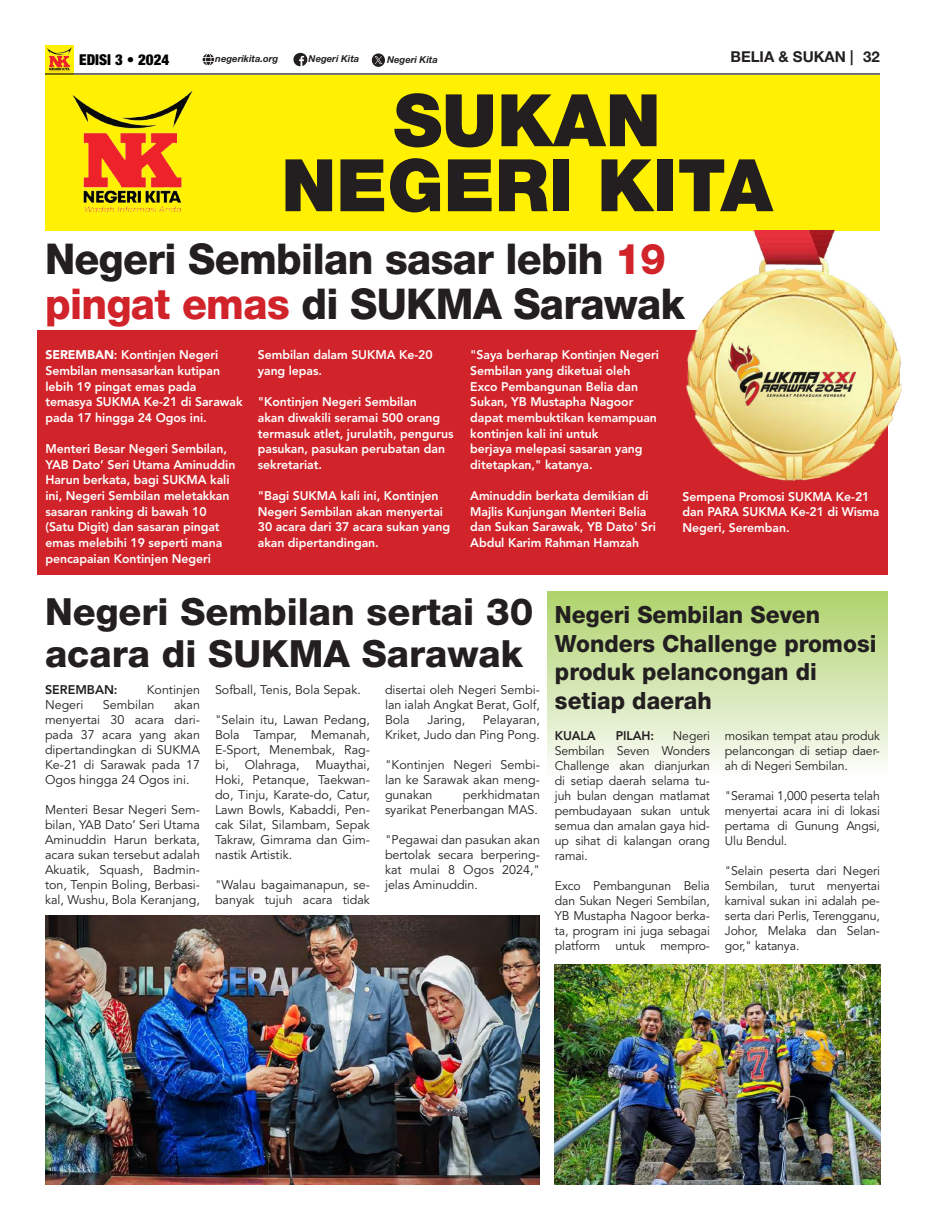
<style>
.page{position:relative;width:925px;height:1230px;background:#fff}
.page>*{position:absolute;margin:0;border:0;box-sizing:border-box;transform-origin:0 0}
.t1{font:900 72.5px "Helvetica Neue LT Pro";color:#231f20}
.t2{font:800 42.5px/45px "Helvetica Neue LT Pro";letter-spacing:-.015em;color:#231f20;scale:.96 1}
.t3{font:800 37.5px/42.5px "Helvetica Neue LT Pro";color:#231f20}
.t4{font:800 23.75px/28.8px "Helvetica Neue LT Pro";color:#231f20;scale:.96 1}
.t5{font:700 15px "Helvetica Neue LT Pro";color:#231f20}
.t6{font:900 condensed 15px "Helvetica Neue LT Pro";color:#000}
.t7{font:12.5px/15px "Avenir";color:#231f20;text-align:justify}
.t8{font:800 12.5px/15.6px "Avenir";letter-spacing:-.005em;color:#fff}
.t9{font:800 12.5px "Avenir";letter-spacing:-.01em;color:#231f20}
.t10{font:italic 700 9.5px "Helvetica Neue LT Pro";color:#231f20}
.s1{color:#d1232a}
.s2{font-weight:900}
</style>
<div class="page">
<hr style="left:45px;top:73px;width:835px;height:2px;background:#231f20">
<svg style="left:293px;top:53px;width:14px;height:13px"></svg>
<svg style="left:372px;top:53px;width:13px;height:14px"></svg>
<svg style="left:203px;top:54px;width:11px;height:11px"></svg>
<img style="left:45px;top:45px;width:28px;height:29px">
<div style="left:45px;top:75px;width:835px;height:155px;background:#fff101"></div>
<div style="left:37px;top:330px;width:851px;height:245px;background:#d1232a"></div>
<div style="left:547px;top:592px;width:341px;height:183px;background:linear-gradient(to bottom,#aed26a,#fbfcfa)"></div>
<img style="left:72px;top:90px;width:121px;height:123px">
<img style="left:45px;top:916px;width:495px;height:269px">
<img style="left:555px;top:964px;width:325px;height:221px">
<img style="left:685px;top:230px;width:216px;height:250px">
<img style="left:728px;top:343px;width:128px;height:62px">
<p class="t6" style="left:79px;top:50px;width:92px">EDISI 3 • 2024</p>
<p class="t10" style="left:215px;top:53px;width:64px">negerikita.org</p>
<p class="t10" style="left:309px;top:53px;width:52px">Negeri Kita</p>
<p class="t10" style="left:387px;top:54px;width:52px">Negeri Kita</p>
<p class="t5" style="left:730px;top:48px;width:125px">BELIA &amp; SUKAN |</p>
<p class="t5" style="left:863px;top:48px;width:18px">32</p>
<h1 class="t1" style="left:393px;top:77px;width:269px">SUKAN</h1>
<h1 class="t1" style="left:281px;top:142px;width:493px">NEGERI KITA</h1>
<h2 class="t2" style="left:45px;top:236px;width:668px">Negeri Sembilan sasar lebih <span class="s1">19 pingat emas</span> di SUKMA Sarawak</h2>
<p class="t8" style="left:45px;top:348px;width:199px"><span class="s2">SEREMBAN</span>: Kontinjen Negeri<br>Sembilan mensasarkan kutipan lebih 19 pingat emas pada temasya SUKMA Ke-21 di Sarawak pada 17 hingga 24 Ogos ini.</p>
<p class="t8" style="left:45px;top:441px;width:191px">Menteri Besar Negeri Sembilan,<br>YAB Dato’ Seri Utama Aminuddin<br>Harun berkata, bagi SUKMA kali ini, Negeri Sembilan meletakkan sasaran ranking di bawah 10 (Satu Digit) dan sasaran pingat emas melebihi 19 seperti mana pencapaian Kontinjen Negeri</p>
<p class="t8" style="left:258px;top:348px;width:176px">Sembilan dalam SUKMA Ke-20 yang lepas.</p>
<p class="t8" style="left:258px;top:395px;width:197px">"Kontinjen Negeri Sembilan<br>akan diwakili seramai 500 orang termasuk atlet, jurulatih, pengurus pasukan, pasukan perubatan dan sekretariat.</p>
<p class="t8" style="left:258px;top:488px;width:194px">"Bagi SUKMA kali ini, Kontinjen<br>Negeri Sembilan akan menyertai<br>30 acara dari 37 acara sukan yang akan dipertandingan.</p>
<p class="t8" style="left:470px;top:348px;width:190px">"Saya berharap Kontinjen Negeri<br>Sembilan yang diketuai oleh<br>Exco Pembangunan Belia dan<br>Sukan, YB Mustapha Nagoor dapat membuktikan kemampuan kontinjen kali ini untuk<br>berjaya melepasi sasaran yang ditetapkan," katanya.</p>
<p class="t8" style="left:470px;top:488px;width:187px">Aminuddin berkata demikian di<br>Majlis Kunjungan Menteri Belia dan Sukan Sarawak, YB Dato' Sri<br>Abdul Karim Rahman Hamzah</p>
<p class="t8" style="left:682px;top:489px;width:198px">Sempena Promosi SUKMA Ke-21 dan PARA SUKMA Ke-21 di Wisma<br>Negeri, Seremban.</p>
<h3 class="t3" style="left:45px;top:590px;width:490px">Negeri Sembilan sertai 30 acara di SUKMA Sarawak</h3>
<h3 class="t4" style="left:555px;top:600px;width:336px">Negeri Sembilan Seven<br>Wonders Challenge promosi produk pelancongan di setiap daerah</h3>
<p class="t7" style="left:215px;top:682px;width:147px">Sofball, Tenis, Bola Sepak.</p>
<p class="t7" style="left:215px;top:712px;width:156px">"Selain itu, Lawan Pedang, Bola Tampar, Memanah, E-Sport, Menembak, Rag&shy;bi, Olahraga, Muaythai, Hoki, Petanque, Taekwan&shy;do, Tinju, Karate-do, Catur, Lawn Bowls, Kabaddi, Pen&shy;cak Silat, Silambam, Sepak Takraw, Gimrama dan Gim&shy;nastik Artistik.</p>
<p class="t7" style="left:215px;top:877px;width:156px">"Walau bagaimanapun, se&shy;banyak tujuh acara tidak</p>
<p class="t7" style="left:385px;top:682px;width:156px">disertai oleh Negeri Sembi&shy;lan ialah Angkat Berat, Golf, Bola</p>
<p class="t9" style="left:45px;top:680px;width:74px">SEREMBAN:</p>
<p class="t7" style="left:147px;top:682px;width:55px">Kontinjen</p>
<p class="t7" style="left:45px;top:697px;width:40px">Negeri</p>
<p class="t7" style="left:103px;top:697px;width:53px">Sembilan</p>
<p class="t7" style="left:45px;top:697px;width:156px;text-indent:129px">akan menyertai 30 acara dari&shy;pada 37 acara yang akan dipertandingkan di SUKMA Ke-21 di Sarawak pada 17<br>Ogos hingga 24 Ogos ini.</p>
<p class="t7" style="left:45px;top:802px;width:156px">Menteri Besar Negeri Sem&shy;bilan, YAB Dato’ Seri Utama Aminuddin Harun berkata, acara sukan tersebut adalah Akuatik, Squash, Badmin&shy;ton, Tenpin Boling, Berbasi&shy;kal, Wushu, Bola Keranjang,</p>
<p class="t7" style="left:385px;top:712px;width:156px;text-align:right">Pelayaran,<br>Kriket, Judo dan Ping Pong.</p>
<p class="t7" style="left:385px;top:757px;width:156px">"Kontinjen Negeri Sembi&shy;lan ke Sarawak akan meng&shy;gunakan</p>
<p class="t7" style="left:427px;top:712px;width:39px">Jaring,</p>
<p class="t7" style="left:725px;top:729px;width:157px">mosikan tempat atau produk pelancongan di setiap daer&shy;ah di Negeri Sembilan.</p>
<p class="t7" style="left:725px;top:789px;width:157px">"Seramai 1,000 peserta telah menyertai acara ini di lokasi pertama di Gunung Angsi, Ulu Bendul.</p>
<p class="t7" style="left:725px;top:864px;width:157px">"Selain peserta dari Negeri Sembilan, turut menyertai karnival sukan ini adalah pe&shy;serta dari Perlis, Terengganu, Johor, Melaka dan Selan&shy;gor," katanya.</p>
<p class="t7" style="left:555px;top:729px;width:157px;text-indent:118px">Negeri Sembilan Seven Wonders Challenge akan dianjurkan di setiap daerah selama tu&shy;juh bulan dengan matlamat pembudayaan sukan untuk semua dan amalan gaya hid&shy;up sihat di kalangan orang ramai.</p>
<p class="t7" style="left:555px;top:879px;width:157px">Exco Pembangunan Belia dan Sukan Negeri Sembilan, YB Mustapha Nagoor berka&shy;ta, program ini juga sebagai platform untuk mempro-</p>
<p class="t9" style="left:555px;top:727px;width:42px">KUALA</p>
<p class="t9" style="left:616px;top:727px;width:40px">PILAH:</p>
<p class="t7" style="left:385px;top:787px;width:156px;text-align:right">perkhidmatan<br>syarikat Penerbangan MAS.</p>
<p class="t7" style="left:385px;top:832px;width:156px">"Pegawai dan pasukan akan bertolak secara berpering&shy;kat mulai 8 Ogos 2024," jelas Aminuddin.</p>
</div>
